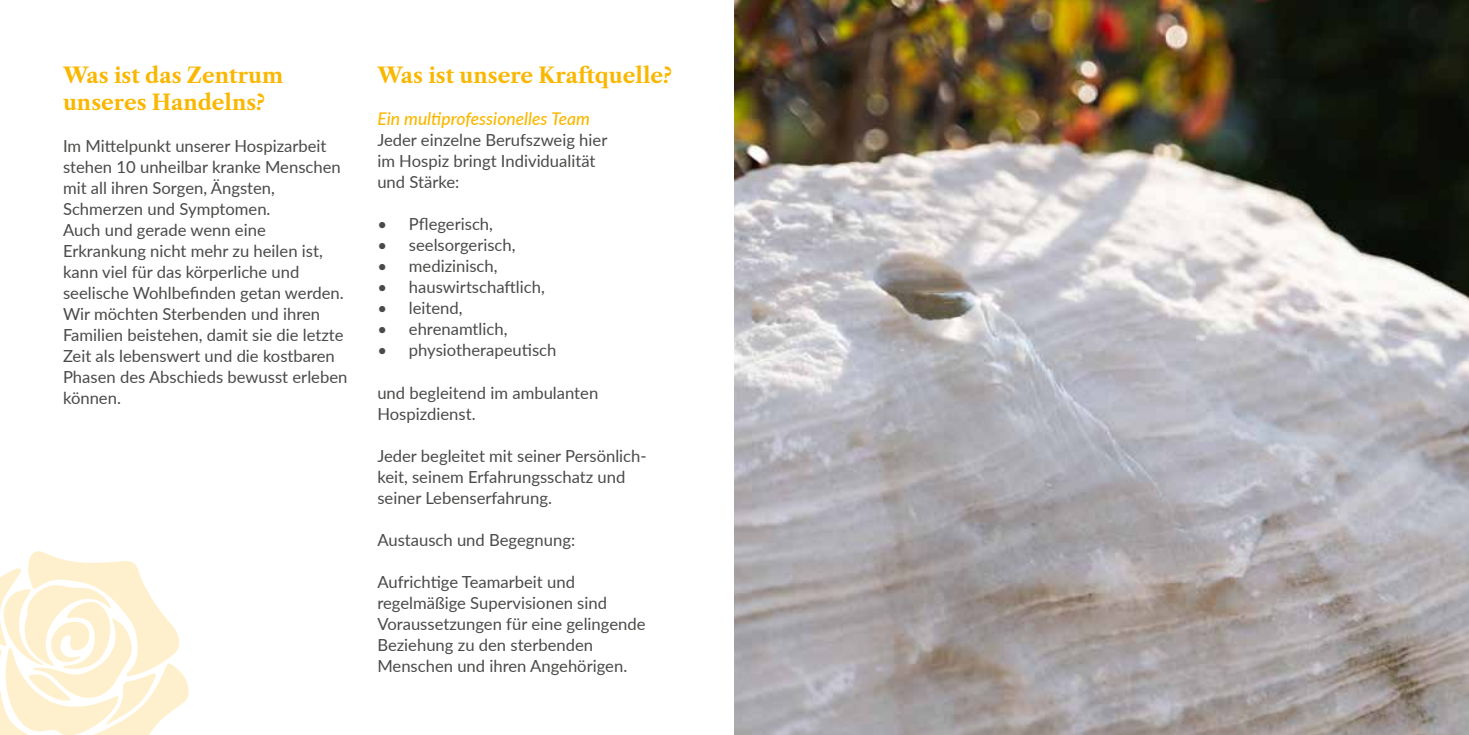
<style>
.page{position:relative;width:1469px;height:735px;background:#fff}
.page>*{position:absolute;margin:0;border:0;box-sizing:border-box;transform-origin:0 0}
.t1{font:700 21px/26.2px "Libre Caslon Text";color:#fab700}
.t2{font:italic 500 17.5px "Lato";color:#fab700}
.t3{font:16.62px/21px "Lato";color:#4a4a49}
</style>
<div class="page">
<img style="left:734px;top:0;width:734px;height:734px">
<svg style="left:0;top:551px;width:189px;height:183px"></svg>
<p class="t1" style="left:63px;top:63px;width:222px">Was ist das Zentrum unseres Handelns?</p>
<p class="t3" style="left:63px;top:134px;width:286px">Im Mittelpunkt unserer Hospizarbeit stehen 10 unheilbar kranke Menschen mit all ihren Sorgen, Ängsten,<br>Schmerzen und Symptomen.<br>Auch und gerade wenn eine<br>Erkrankung nicht mehr zu heilen ist, kann viel für das körperliche und seelische Wohlbefinden getan werden.<br>Wir möchten Sterbenden und ihren<br>Familien beistehen, damit sie die letzte<br>Zeit als lebenswert und die kostbaren<br>Phasen des Abschieds bewusst erleben können.</p>
<p class="t1" style="left:377px;top:63px;width:296px">Was ist unsere Kraftquelle?</p>
<p class="t2" style="left:377px;top:106px;width:214px">Ein multiprofessionelles Team</p>
<p class="t3" style="left:377px;top:129px;width:231px">Jeder einzelne Berufszweig hier im Hospiz bringt Individualität und Stärke:</p>
<p class="t3" style="left:377px;top:213px;width:117px">• Pflegerisch,</p>
<p class="t3" style="left:377px;top:234px;width:140px">• seelsorgerisch,</p>
<p class="t3" style="left:377px;top:255px;width:122px">• medizinisch,</p>
<p class="t3" style="left:377px;top:276px;width:169px">• hauswirtschaftlich,</p>
<p class="t3" style="left:377px;top:297px;width:87px">• leitend,</p>
<p class="t3" style="left:377px;top:318px;width:132px">• ehrenamtlich,</p>
<p class="t3" style="left:377px;top:339px;width:180px">• physiotherapeutisch</p>
<p class="t3" style="left:377px;top:381px;width:222px">und begleitend im ambulanten<br>Hospizdienst.</p>
<p class="t3" style="left:377px;top:444px;width:271px">Jeder begleitet mit seiner Persönlich&shy;keit, seinem Erfahrungsschatz und seiner Lebenserfahrung.</p>
<p class="t3" style="left:377px;top:528px;width:199px">Austausch und Begegnung:</p>
<p class="t3" style="left:377px;top:570px;width:270px">Aufrichtige Teamarbeit und regelmäßige Supervisionen sind<br>Voraussetzungen für eine gelingende<br>Beziehung zu den sterbenden<br>Menschen und ihren Angehörigen.</p>
</div>
